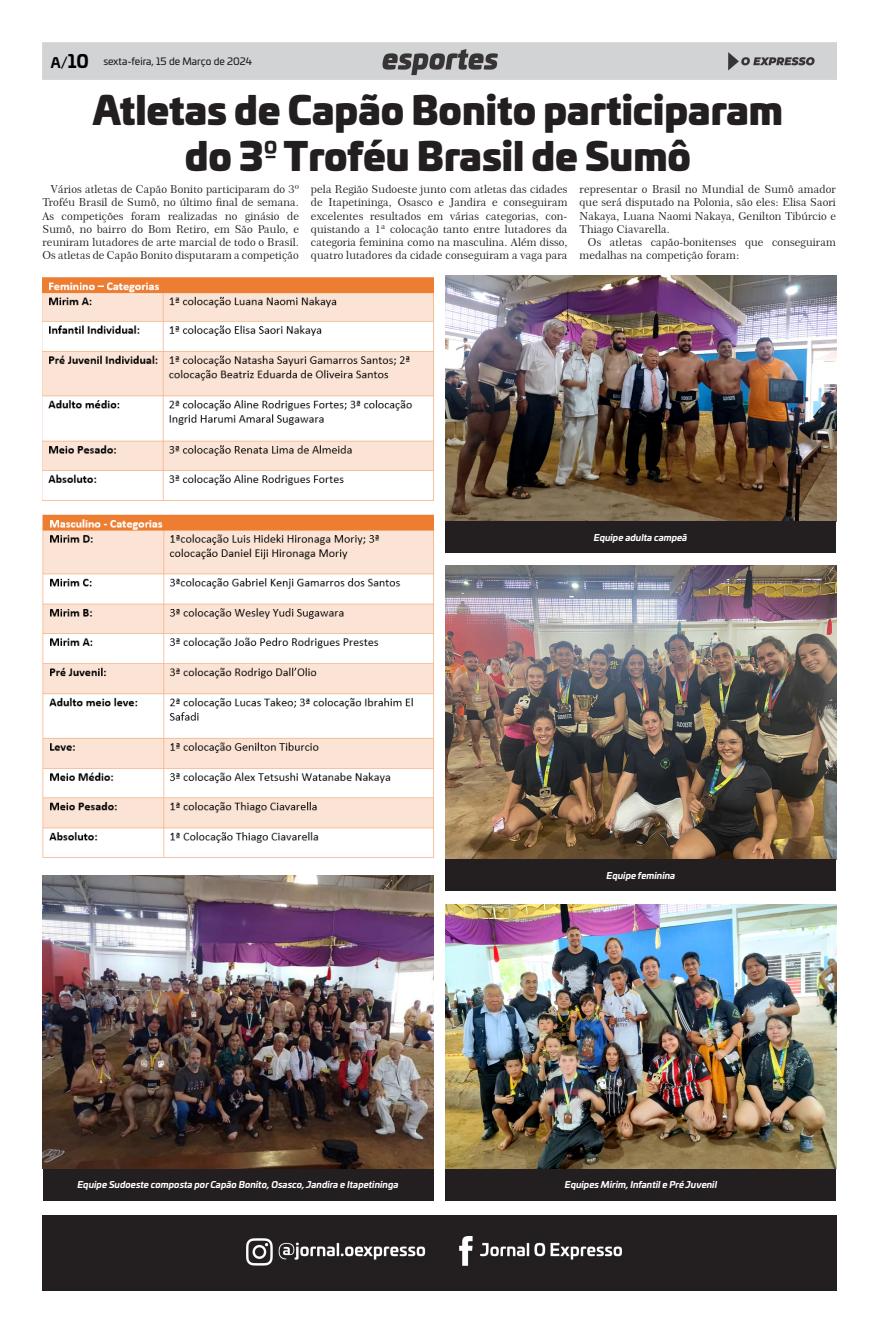
<style>
.page{position:relative;width:879px;height:1333px;background:#fff}
.page>*{position:absolute;margin:0;border:0;box-sizing:border-box;transform-origin:0 0}
.t1{font:900 38px "Univia Pro";color:#231f20}
.t2{font:700 14px "Univia Pro";color:#000001}
.t3{font:11px/13.2px "Century 751 BT Roman No 2 B";letter-spacing:.01em;color:#231f20;text-align:justify}
.t4{font:10px "Univia Pro";color:#231f20}
.t5{font:italic 700 9px "Univia Pro";color:#fff}
.s1{font-size:18px}
</style>
<div class="page">
<img style="left:42px;top:43px;width:794px;height:36px">
<img style="left:43px;top:875px;width:390px;height:293px">
<img style="left:445px;top:566px;width:391px;height:293px">
<img style="left:445px;top:275px;width:391px;height:246px">
<img style="left:445px;top:904px;width:391px;height:264px">
<img style="left:43px;top:277px;width:391px;height:224px">
<div style="left:43px;top:1168px;width:390px;height:32px;background:#231f20"></div>
<div style="left:445px;top:521px;width:391px;height:32px;background:#231f20"></div>
<div style="left:445px;top:859px;width:391px;height:31px;background:#231f20"></div>
<div style="left:445px;top:1168px;width:391px;height:32px;background:#231f20"></div>
<div style="left:42px;top:1214px;width:794px;height:76px;background:#231f20"></div>
<img style="left:246px;top:1236px;width:375px;height:29px">
<img style="left:42px;top:514px;width:392px;height:344px">
<p class="t2" style="left:51px;top:51px;width:40px">A/<span class="s1">10</span></p>
<p class="t4" style="left:103px;top:54px;width:150px">sexta-feira, 15 de Março de 2024</p>
<p class="t1" style="left:93px;top:79px;width:692px">Atletas de Capão Bonito participaram</p>
<p class="t1" style="left:185px;top:124px;width:508px">do 3º Troféu Brasil de Sumô</p>
<p class="t3" style="left:42px;top:182px;width:258px;text-indent:9px">Vários atletas de Capão Bonito participaram do 3º Troféu Brasil de Sumô, no último final de semana.<br>As competições foram realizadas no ginásio de Sumô, no bairro do Bom Retiro, em São Paulo, e reuniram lutadores de arte marcial de todo o Brasil.<br>Os atletas de Capão Bonito disputaram a competição</p>
<p class="t3" style="left:311px;top:182px;width:258px">pela Região Sudoeste junto com atletas das cidades de Itapetininga, Osasco e Jandira e conseguiram excelentes resultados em várias categorias, con&shy;quistando a 1ª colocação tanto entre lutadores da categoria feminina como na masculina. Além disso, quatro lutadores da cidade conseguiram a vaga para</p>
<p class="t3" style="left:579px;top:182px;width:258px">representar o Brasil no Mundial de Sumô amador que será disputado na Polonia, são eles: Elisa Saori Nakaya, Luana Naomi Nakaya, Genilton Tibúrcio e Thiago Ciavarella.</p>
<p class="t3" style="left:579px;top:235px;width:258px;text-indent:9px">Os atletas capão-bonitenses que conseguiram medalhas na competição foram:</p>
<p class="t5" style="left:594px;top:530px;width:95px">Equipe adulta campeã</p>
<p class="t5" style="left:77px;top:1177px;width:322px">Equipe Sudoeste composta por Capão Bonito, Osasco, Jandira e Itapetininga</p>
<p class="t5" style="left:606px;top:868px;width:70px">Equipe feminina</p>
<p class="t5" style="left:565px;top:1177px;width:154px">Equipes Mirim, Infantil e Pré Juvenil</p>
</div>
